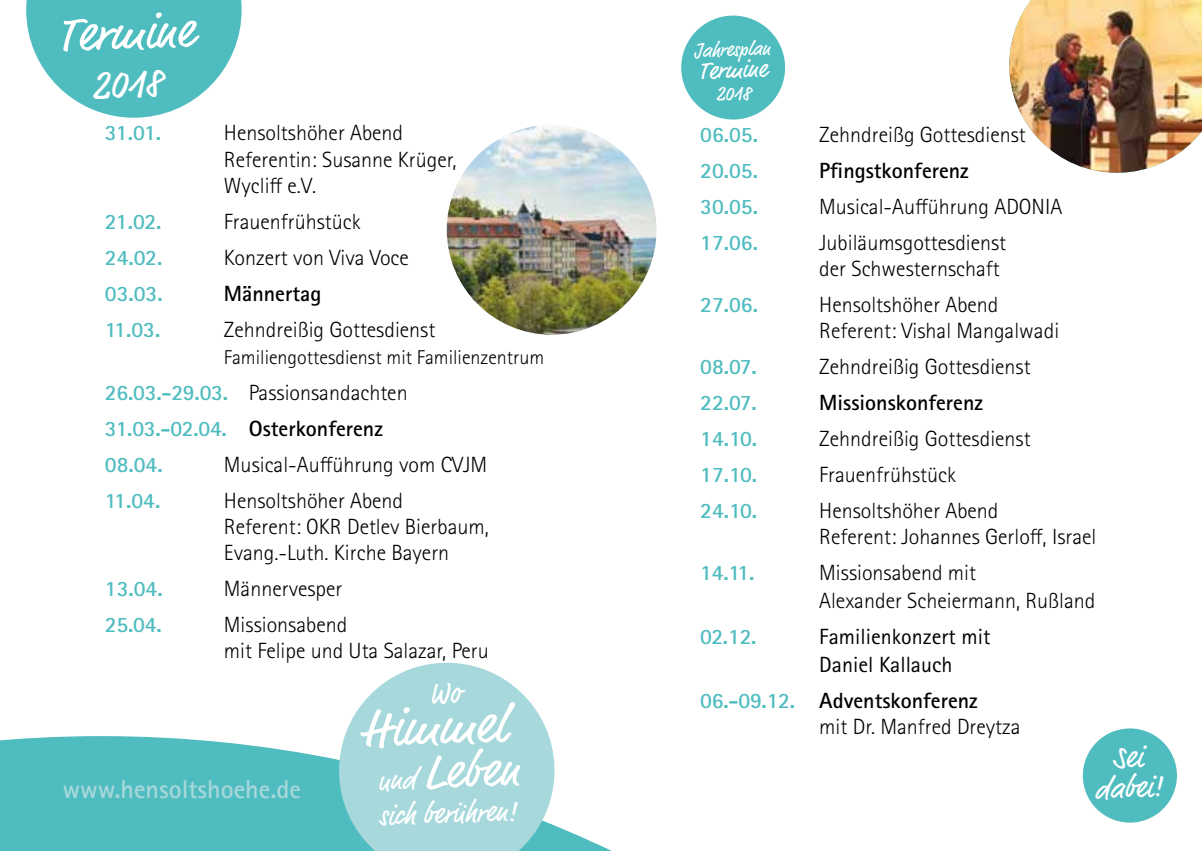
<style>
.page{position:relative;width:1202px;height:851px;background:#fff}
.page>*{position:absolute;margin:0;border:0;box-sizing:border-box;transform-origin:0 0}
.t1{font:52.8px "Market";color:#fff}
.t2{font:49.6px "Market";color:#fff}
.t3{font:48.4px "Market";color:#fff}
.t4{font:40px "Market";color:#fff}
.t5{font:30px/30px "Market";color:#fff;text-align:center}
.t6{font:28.6px "Market";color:#fff}
.t7{font:700 26px "Rotis Sans Serif Std";color:#a7d8db}
.t8{font:24.8px "Market";color:#fff}
.t9{font:300 22px/26px "Rotis Sans Serif Std";color:#000}
.t10{font:700 22px/36px "Rotis Sans Serif Std";color:#4fbcbf}
.t11{font:700 22px "Rotis Sans Serif Std";color:#000}
.t12{font:22px/28px "Rotis Sans Serif Std";color:#000}
.t13{font:300 20px "Rotis Sans Serif Std";color:#000}
.t14{font:20px "Market";color:#fff}
.s1{font-weight:300;color:#000}
.s2{color:#000}
.s3{font-size:28.6px}
.s4{font-weight:700;color:#4fbcbf}
.s5{font-weight:700}
</style>
<div class="page">
<svg style="left:0;top:736px;width:610px;height:114px;fill:#4fbcbf"></svg>
<svg style="left:335px;top:662px;width:223px;height:188px;fill:#a7d8db"></svg>
<svg style="left:26px;top:0;width:216px;height:118px"></svg>
<img style="left:447px;top:125px;width:210px;height:209px;border-radius:105px">
<div style="left:681px;top:16px;width:104px;height:103px;background:#4fbcbf;border-radius:50%"></div>
<div style="left:1083px;top:728px;width:94px;height:94px;background:#4fbcbf;border-radius:50%"></div>
<img style="left:1009px;top:0;width:193px;height:173px">
<svg style="left:432px;top:683px;width:34px;height:22px"></svg>
<h2 class="t2" style="left:57px;top:6px;width:138px;rotate:-2deg">Termine</h2>
<h3 class="t4" style="left:91px;top:61px;width:72px;rotate:-2deg">2018</h3>
<p class="t10" style="left:105px;top:114px;width:58px">31.01.</p>
<p class="t9" style="left:224px;top:120px;width:234px">Hensoltshöher Abend<br>Referentin: Susanne Krüger,<br>Wycliff e.V.</p>
<p class="t10" style="left:105px;top:203px;width:58px">21.02.</p>
<p class="t9" style="left:224px;top:209px;width:138px">Frauenfrühstück</p>
<p class="t10" style="left:105px;top:239px;width:59px">24.02.</p>
<p class="t9" style="left:224px;top:245px;width:186px">Konzert von Viva Voce</p>
<p class="t10" style="left:105px;top:275px;width:59px">03.03.</p>
<p class="t11" style="left:224px;top:280px;width:99px">Männertag</p>
<p class="t10" style="left:105px;top:311px;width:57px">11.03.</p>
<p class="t9" style="left:224px;top:317px;width:213px">Zehndreißig Gottesdienst</p>
<p class="t13" style="left:224px;top:345px;width:322px">Familiengottesdienst mit Familienzentrum</p>
<p class="t10" style="left:105px;top:374px;width:304px">26.03.-29.03. <span class="s1">Passionsandachten<br></span>31.03.-02.04. <span class="s2">Osterkonferenz<br></span>08.04.</p>
<p class="t9" style="left:224px;top:451px;width:265px">Musical-Aufführung vom CVJM</p>
<p class="t10" style="left:105px;top:482px;width:57px">11.04.</p>
<p class="t9" style="left:224px;top:487px;width:266px">Hensoltshöher Abend<br>Referent: OKR Detlev Bierbaum,<br>Evang.-Luth. Kirche Bayern</p>
<p class="t10" style="left:105px;top:570px;width:59px">13.04.</p>
<p class="t9" style="left:224px;top:575px;width:120px">Männervesper</p>
<p class="t10" style="left:105px;top:606px;width:58px">25.04.</p>
<p class="t9" style="left:224px;top:611px;width:266px">Missionsabend<br>mit Felipe und Uta Salazar, Peru</p>
<p class="t7" style="left:62px;top:772px;width:240px">www.hensoltshoehe.de</p>
<h1 class="t1" style="left:360px;top:697px;width:147px;rotate:-2deg">Himmel</h1>
<h3 class="t3" style="left:377px;top:745px;width:143px;rotate:-2deg"><span class="s3">und</span> Leben</h3>
<h3 class="t6" style="left:378px;top:798px;width:139px;rotate:-2deg">sich berühren!</h3>
<p class="t14" style="left:694px;top:39px;width:78px;rotate:-2deg">Jahresplan</p>
<p class="t8" style="left:698px;top:56px;width:69px;rotate:-2deg">Termine</p>
<p class="t14" style="left:716px;top:82px;width:37px;rotate:-2deg">2018</p>
<p class="t10" style="left:700px;top:116px;width:59px">06.05.</p>
<p class="t9" style="left:819px;top:121px;width:208px">Zehndreißg Gottesdienst</p>
<p class="t10" style="left:700px;top:152px;width:59px">20.05.</p>
<p class="t11" style="left:819px;top:156px;width:151px">Pfingstkonferenz</p>
<p class="t10" style="left:700px;top:188px;width:59px">30.05.</p>
<p class="t9" style="left:819px;top:193px;width:244px">Musical-Aufführung ADONIA</p>
<p class="t10" style="left:700px;top:224px;width:59px">17.06.</p>
<p class="t9" style="left:819px;top:229px;width:188px">Jubiläumsgottesdienst der Schwesternschaft</p>
<p class="t10" style="left:700px;top:286px;width:59px">27.06.</p>
<p class="t9" style="left:819px;top:291px;width:241px">Hensoltshöher Abend<br>Referent: Vishal Mangalwadi</p>
<p class="t10" style="left:700px;top:348px;width:58px">08.07.</p>
<p class="t9" style="left:819px;top:353px;width:213px">Zehndreißig Gottesdienst</p>
<p class="t10" style="left:700px;top:384px;width:58px">22.07.</p>
<p class="t11" style="left:819px;top:388px;width:165px">Missionskonferenz</p>
<p class="t10" style="left:700px;top:420px;width:59px">14.10.</p>
<p class="t9" style="left:819px;top:425px;width:213px">Zehndreißig Gottesdienst</p>
<p class="t10" style="left:700px;top:456px;width:59px">17.10.</p>
<p class="t9" style="left:819px;top:461px;width:138px">Frauenfrühstück</p>
<p class="t10" style="left:700px;top:492px;width:59px">24.10.</p>
<p class="t9" style="left:819px;top:497px;width:279px">Hensoltshöher Abend<br>Referent: Johannes Gerloff, Israel</p>
<p class="t10" style="left:700px;top:554px;width:56px">14.11.</p>
<p class="t9" style="left:819px;top:558px;width:278px;line-height:28px">Missionsabend mit<br>Alexander Scheiermann, Rußland</p>
<p class="t10" style="left:700px;top:618px;width:58px">02.12.</p>
<p class="t12" style="left:819px;top:622px;width:173px">Familienkonzert mit<br>Daniel Kallauch</p>
<p class="t9" style="left:819px;top:687px;width:203px;text-indent:-119px"><span class="s4">06.-09.12.</span> <span class="s5">Adventskonferenz<br></span>mit Dr. Manfred Dreytza</p>
<h3 class="t5" style="left:1093px;top:746px;width:69px;rotate:-2deg">Sei dabei!</h3>
</div>
